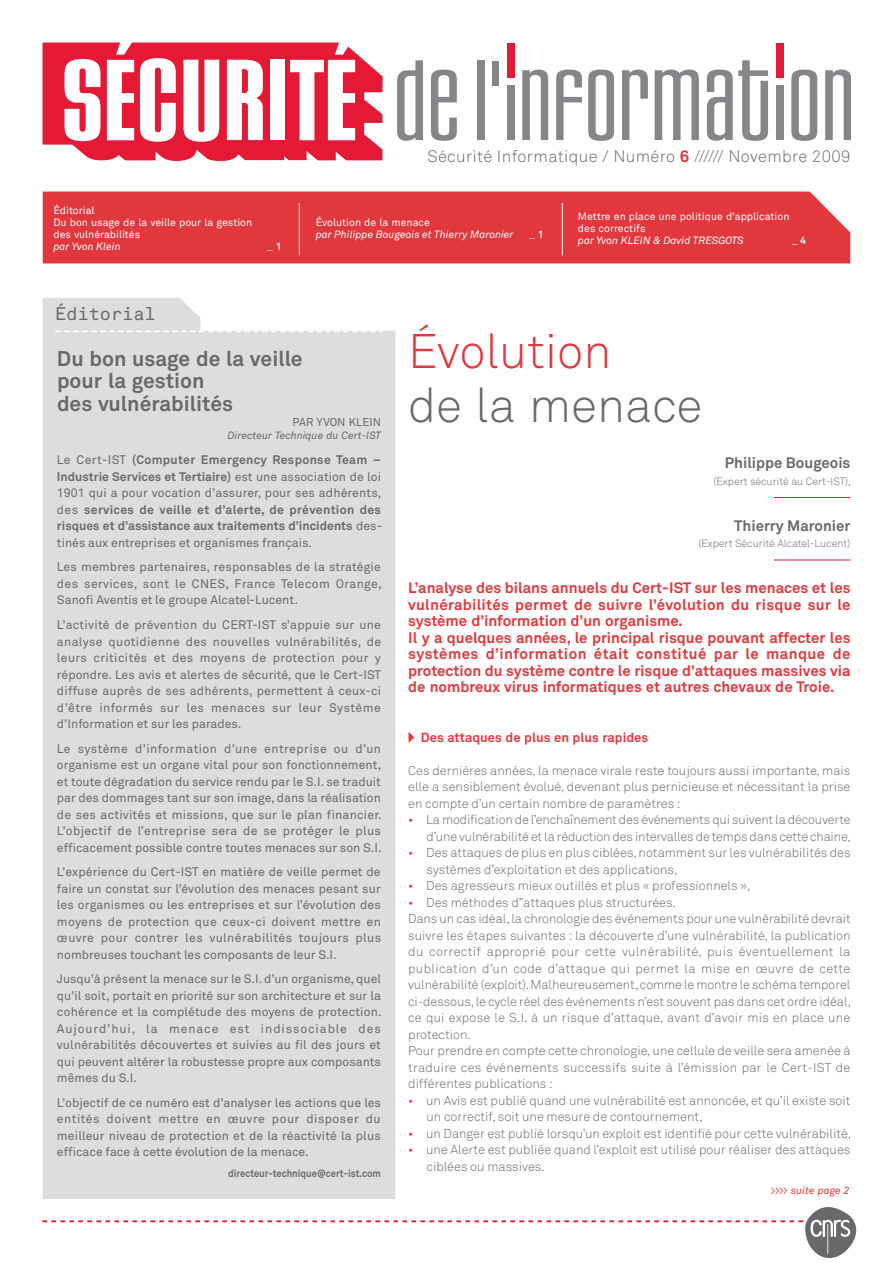
<style>
.page{position:relative;width:893px;height:1263px;background:#fff}
.page>*{position:absolute;margin:0;border:0;box-sizing:border-box;transform-origin:0 0}
.t1{font:300 48px "Akkurat";color:#69696c}
.t2{font:300 48px "Akkurat";color:#e1373d}
.t3{font:700 21px/22.5px "Akkurat";color:#69696c}
.t4{font:18px "Akkurat Mono";color:#69696c}
.t5{font:300 16.5px "Akkurat";letter-spacing:.02em;color:#69696c}
.t6{font:700 15px/16.5px "Akkurat";color:#e1373d}
.t7{font:700 15px "Akkurat";color:#69696c}
.t8{font:700 13.05px "Akkurat";color:#e1373d}
.t9{font:300 12.75px/16.5px "Akkurat";color:#69696c}
.t10{font:12.3px/16.5px "Akkurat";color:#69696c;text-align:justify}
.t11{font:700 12.3px/16.5px "Akkurat";color:#69696c;text-align:justify}
.t12{font:11.25px "Akkurat";color:#69696c}
.t13{font:10.5px/12px "Akkurat";color:#fff}
.t14{font:italic 10.5px "Akkurat";color:#fff}
.t15{font:300 10.5px "Akkurat";color:#69696c}
.t16{font:700 10.5px "Akkurat";color:#69696c;scale:.9 1}
.t17{font:italic 10.5px "Akkurat";color:#69696c}
.t18{font:italic 10.5px "Akkurat";color:#e1373d}
.t19{font:700 10.5px "Akkurat";color:#fff}
.s1{font-weight:700;font-style:normal;font-size:13.5px}
.s2{font-weight:700}
.s3{font-weight:700;color:#e1373d}
.s4{font-weight:400}
.s5{color:#e1373d}
</style>
<div class="page">
<svg style="left:397px;top:60px;width:26px;height:81px"></svg>
<svg style="left:431px;top:70px;width:26px;height:71px"></svg>
<div style="left:477px;top:60px;width:8px;height:80px;background:#848689"></div>
<div style="left:493px;top:61px;width:6px;height:25px;background:#848689"></div>
<div style="left:507px;top:85px;width:7px;height:55px;background:#848689"></div>
<svg style="left:522px;top:69px;width:26px;height:71px"></svg>
<svg style="left:556px;top:70px;width:26px;height:70px"></svg>
<svg style="left:588px;top:70px;width:26px;height:71px"></svg>
<svg style="left:622px;top:69px;width:26px;height:71px"></svg>
<svg style="left:655px;top:69px;width:44px;height:71px"></svg>
<svg style="left:707px;top:60px;width:61px;height:81px"></svg>
<div style="left:776px;top:85px;width:7px;height:55px;background:#848689"></div>
<div style="left:507px;top:43px;width:7px;height:35px;background:#e51836"></div>
<div style="left:776px;top:43px;width:7px;height:35px;background:#e51836"></div>
<svg style="left:791px;top:70px;width:26px;height:71px"></svg>
<svg style="left:825px;top:69px;width:26px;height:71px"></svg>
<svg style="left:43px;top:43px;width:340px;height:118px"></svg>
<div style="left:43px;top:192px;width:807px;height:71px;background:#e1373d"></div>
<hr style="left:299px;top:203px;width:1px;height:52px;background:#fff">
<hr style="left:562px;top:203px;width:1px;height:52px;background:#fff">
<div style="left:43px;top:298px;width:352px;height:901px;background:#dcdddf"></div>
<svg style="left:55px;top:330px;width:328px;height:2px"></svg>
<svg style="left:43px;top:1207px;width:813px;height:51px"></svg>
<hr style="left:774px;top:497px;width:76px;height:1px;background:#e51836">
<hr style="left:774px;top:560px;width:76px;height:1px;background:#e51836">
<p class="t19" style="left:51px;top:198px;width:44px">Éditorial</p>
<p class="t14" style="left:51px;top:211px;width:77px">par J-M. Durand</p>
<p class="t14" style="left:112px;top:236px;width:15px">_<span class="s1">1</span></p>
<p class="t13" style="left:53px;top:204px;width:200px">Éditorial<br>Du bon usage de la veille pour la gestion des vulnérabilités</p>
<p class="t14" style="left:53px;top:240px;width:69px">par Yvon Klein</p>
<p class="t13" style="left:267px;top:240px;width:16px">_ <span class="s2">1</span></p>
<h3 class="t4" style="left:55px;top:302px;width:102px">Éditorial</h3>
<h3 class="t5" style="left:427px;top:146px;width:424px">Sécurité Informatique / Numéro <span class="s3">6</span> ////// Novembre 2009</h3>
<p class="t13" style="left:316px;top:216px;width:116px">Évolution de la menace</p>
<p class="t14" style="left:316px;top:228px;width:199px">par Philippe Bougeois et Thierry Maronier</p>
<p class="t13" style="left:530px;top:228px;width:16px">_ <span class="s2">1</span></p>
<p class="t13" style="left:578px;top:210px;width:213px">Mettre en place une politique d’application des correctifs</p>
<p class="t14" style="left:578px;top:234px;width:167px">par Yvon KLEIN &amp; David TRESGOTS</p>
<p class="t13" style="left:792px;top:234px;width:16px">_ <span class="s2">4</span></p>
<h2 class="t3" style="left:57px;top:347px;width:247px">Du bon usage de la veille pour la gestion<br>des vulnérabilités</h2>
<p class="t12" style="left:293px;top:415px;width:90px">Par Yvon KLEIN</p>
<p class="t17" style="left:227px;top:429px;width:155px">Directeur Technique du Cert-IST</p>
<p class="t11" style="left:57px;top:452px;width:327px"><span class="s4">Le Cert-IST</span> (Computer Emergency Response Team – Industrie Services et Tertiaire) <span class="s4">est une association de loi 1901 qui a pour vocation d’assurer, pour ses adhérents, des</span> services de veille et d’alerte, de prévention des risques et d’assistance aux traitements d’incidents <span class="s4">des&shy;tinés aux entreprises et organismes français.</span></p>
<p class="t10" style="left:57px;top:559px;width:326px">Les membres partenaires, responsables de la stratégie des services, sont le CNES, France Telecom Orange, Sanofi Aventis et le groupe Alcatel-Lucent.</p>
<p class="t10" style="left:57px;top:616px;width:326px">L’activité de prévention du CERT-IST s’appuie sur une analyse quotidienne des nouvelles vulnérabilités, de leurs criticités et des moyens de protection pour y répondre. Les avis et alertes de sécurité, que le Cert-IST diffuse auprès de ses adhérents, permettent à ceux-ci d’être informés sur les menaces sur leur Système d’Information et sur les parades.</p>
<p class="t10" style="left:57px;top:740px;width:326px">Le système d’information d’une entreprise ou d’un organisme est un organe vital pour son fonctionnement, et toute dégradation du service rendu par le S.I. se traduit par des dommages tant sur son image, dans la réalisation de ses activités et missions, que sur le plan financier.<br>L’objectif de l’entreprise sera de se protéger le plus efficacement possible contre toutes menaces sur son S.I.</p>
<p class="t10" style="left:57px;top:863px;width:326px">L’expérience du Cert-IST en matière de veille permet de faire un constat sur l’évolution des menaces pesant sur les organismes ou les entreprises et sur l’évolution des moyens de protection que ceux-ci doivent mettre en œuvre pour contrer les vulnérabilités toujours plus nombreuses touchant les composants de leur S.I.</p>
<p class="t10" style="left:57px;top:970px;width:326px">Jusqu’à présent la menace sur le S.I. d’un organisme, quel qu’il soit, portait en priorité sur son architecture et sur la cohérence et la complétude des moyens de protection.<br>Aujourd’hui, la menace est indissociable des vulnérabilités découvertes et suivies au fil des jours et qui peuvent altérer la robustesse propre aux composants mêmes du S.I.</p>
<p class="t10" style="left:57px;top:1094px;width:326px">L’objectif de ce numéro est d’analyser les actions que les entités doivent mettre en œuvre pour disposer du meilleur niveau de protection et de la réactivité la plus efficace face à cette évolution de la menace.</p>
<p class="t16" style="left:228px;top:1167px;width:171px">directeur-technique@cert-ist.com</p>
<h1 class="t2" style="left:408px;top:321px;width:205px">Évolution</h1>
<h1 class="t1" style="left:408px;top:375px;width:296px">de la menace</h1>
<p class="t7" style="left:725px;top:453px;width:127px">Philippe Bougeois</p>
<p class="t15" style="left:713px;top:474px;width:139px">(Expert sécurité au Cert-IST),</p>
<p class="t7" style="left:734px;top:516px;width:118px">Thierry Maronier</p>
<p class="t15" style="left:698px;top:537px;width:154px">(Expert Sécurité Alcatel-Lucent)</p>
<p class="t6" style="left:408px;top:580px;width:444px">L’analyse des bilans annuels du Cert-IST sur les menaces et les vulnérabilités permet de suivre l’évolution du risque sur le système d’information d’un organisme.<br>Il y a quelques années, le principal risque pouvant affecter les systèmes d’information était constitué par le manque de protection du système contre le risque d’attaques massives via de nombreux virus informatiques et autres chevaux de Troie.</p>
<p class="t8" style="left:421px;top:729px;width:229px">Des attaques de plus en plus rapides</p>
<p class="t9" style="left:408px;top:762px;width:444px;text-align:justify">Ces dernières années, la menace virale reste toujours aussi importante, mais elle a sensiblement évolué, devenant plus pernicieuse et nécessitant la prise en compte d’un certain nombre de paramètres :</p>
<p class="t9" style="left:408px;top:811px;width:444px;text-align:right"><span class="s5">•</span> La modification de l’enchaînement des événements qui suivent la découverte d’une vulnérabilité et la réduction des intervalles de temps dans cette chaine,</p>
<p class="t9" style="left:426px;top:844px;width:426px;text-indent:-18px"><span class="s5">•</span> Des attaques de plus en plus ciblées, notamment sur les vulnérabilités des systèmes d’exploitation et des applications,</p>
<p class="t9" style="left:408px;top:877px;width:344px"><span class="s5">•</span> Des agresseurs mieux outillés et plus « professionnels »,</p>
<p class="t9" style="left:408px;top:894px;width:444px"><span class="s5">•</span> Des méthodes d”attaques plus structurées.<br>Dans un cas idéal, la chronologie des événements pour une vulnérabilité devrait suivre les étapes suivantes : la découverte d’une vulnérabilité, la publication du correctif approprié pour cette vulnérabilité, puis éventuellement la publication d’un code d’attaque qui permet la mise en œuvre de cette vulnérabilité (exploit). Malheureusement, comme le montre le schéma temporel ci-dessous, le cycle réel des événements n’est souvent pas dans cet ordre idéal, ce qui expose le S.I. à un risque d’attaque, avant d’avoir mis en place une protection.<br>Pour prendre en compte cette chronologie, une cellule de veille sera amenée à traduire ces événements successifs suite à l’émission par le Cert-IST de différentes publications :</p>
<p class="t9" style="left:426px;top:1092px;width:426px;text-indent:-18px"><span class="s5">•</span> un Avis est publié quand une vulnérabilité est annoncée, et qu’il existe soit un correctif, soit une mesure de contournement,</p>
<p class="t9" style="left:408px;top:1125px;width:444px"><span class="s5">•</span> un Danger est publié lorsqu’un exploit est identifié pour cette vulnérabilité,</p>
<p class="t9" style="left:426px;top:1141px;width:425px;text-indent:-18px"><span class="s5">•</span> une Alerte est publiée quand l’exploit est utilisé pour réaliser des attaques ciblées ou massives.</p>
<p class="t18" style="left:771px;top:1183px;width:81px">&gt;&gt;&gt;&gt; suite page 2</p>
</div>
